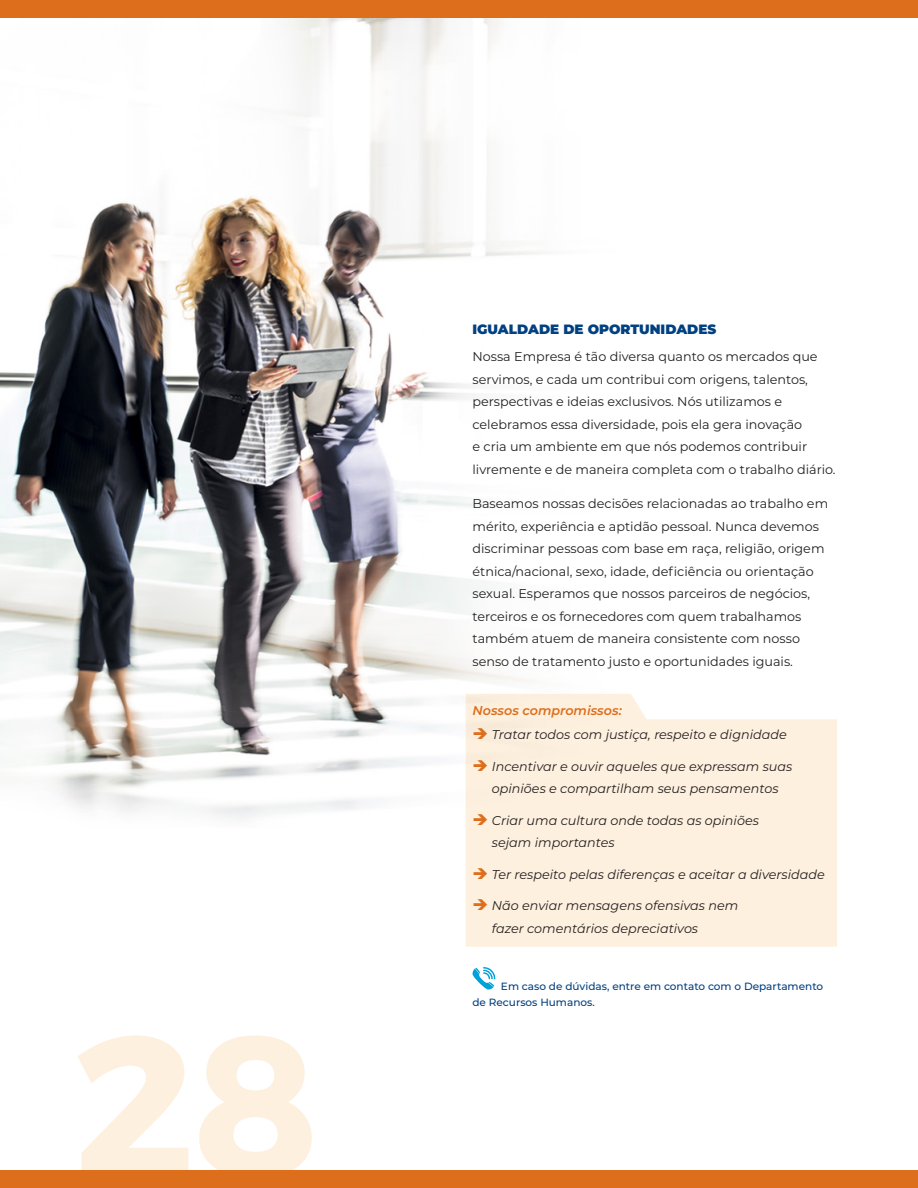
<style>
.page{position:relative;width:918px;height:1188px;background:#fff}
.page>*{position:absolute;margin:0;border:0;box-sizing:border-box;transform-origin:0 0}
.t1{font:700 199.8px "Montserrat";color:#fef0de}
.t2{font:900 13.5px "Montserrat";color:#014081}
.t3{font:12.75px/22.5px "Montserrat";color:#231f20}
.t4{font:italic 12.75px/22.5px "Montserrat";color:#231f20}
.t5{font:italic 600 12.75px "Montserrat";color:#dd6e1c}
.t6{font:500 10.5px/16.5px "Montserrat";color:#014081}
.s1{color:#dd6e1c}
</style>
<div class="page">
<img style="left:0;top:18px;width:540px;height:961px">
<div style="left:0;top:0;width:918px;height:18px;background:#dd6e1c"></div>
<div style="left:0;top:1170px;width:918px;height:18px;background:#dd6e1c"></div>
<div style="left:466px;top:694px;width:371px;height:253px;background:#fef0de"></div>
<svg style="left:472px;top:967px;width:23px;height:23px"></svg>
<p class="t1" style="left:74px;top:946px;width:248px">28</p>
<p class="t2" style="left:472px;top:319px;width:245px">IGUALDADE DE OPORTUNIDADES</p>
<p class="t3" style="left:472px;top:345px;width:365px">Nossa Empresa é tão diversa quanto os mercados que servimos, e cada um contribui com origens, talentos, perspectivas e ideias exclusivos. Nós utilizamos e celebramos essa diversidade, pois ela gera inovação<br>e cria um ambiente em que nós podemos contribuir livremente e de maneira completa com o trabalho diário.</p>
<p class="t3" style="left:472px;top:492px;width:357px">Baseamos nossas decisões relacionadas ao trabalho em mérito, experiência e aptidão pessoal. Nunca devemos discriminar pessoas com base em raça, religião, origem étnica/nacional, sexo, idade, deficiência ou orientação sexual. Esperamos que nossos parceiros de negócios, terceiros e os fornecedores com quem trabalhamos também atuem de maneira consistente com nosso senso de tratamento justo e oportunidades iguais.</p>
<p class="t5" style="left:472px;top:702px;width:151px">Nossos compromissos:</p>
<p class="t4" style="left:472px;top:723px;width:316px"><span class="s1">➔</span> Tratar todos com justiça, respeito e dignidade</p>
<p class="t4" style="left:472px;top:754px;width:321px;text-align:center"><span class="s1">➔</span> Incentivar e ouvir aqueles que expressam suas opiniões e compartilham seus pensamentos</p>
<p class="t4" style="left:492px;top:808px;width:269px;text-indent:-19px"><span class="s1">➔</span> Criar uma cultura onde todas as opiniões sejam importantes</p>
<p class="t4" style="left:472px;top:862px;width:354px"><span class="s1">➔</span> Ter respeito pelas diferenças e aceitar a diversidade</p>
<p class="t4" style="left:492px;top:894px;width:248px;text-indent:-19px"><span class="s1">➔</span> Não enviar mensagens ofensivas nem fazer comentários depreciativos</p>
<p class="t6" style="left:472px;top:977px;width:352px;text-indent:28px">Em caso de dúvidas, entre em contato com o Departamento de Recursos Humanos.</p>
</div>
